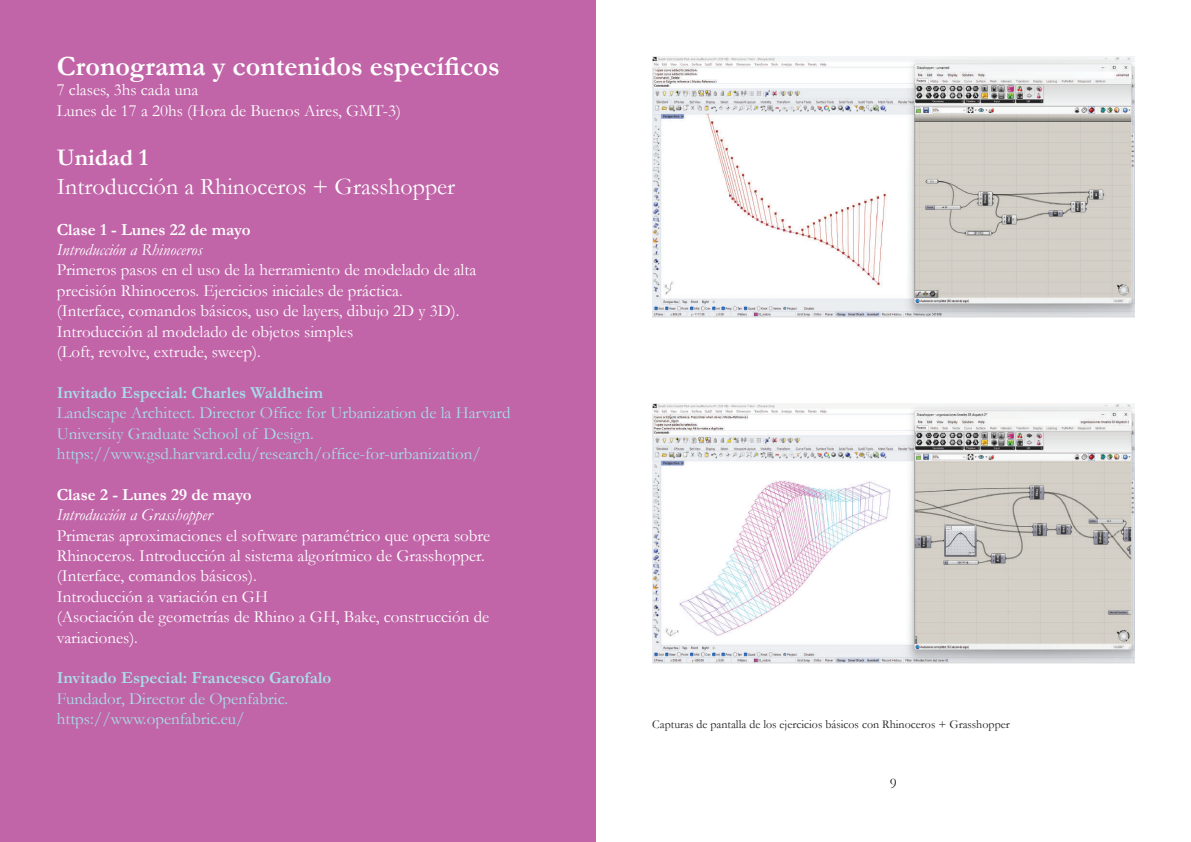
<style>
.page{position:relative;width:1191px;height:842px;background:#fff}
.page>*{position:absolute;margin:0;border:0;box-sizing:border-box;transform-origin:0 0}
.t1{font:700 28px "Garamond";color:#fff}
.t2{font:24px "Garamond";color:#fff}
.t3{font:700 24px "Garamond";color:#fff}
.t4{font:17px/20.4px "Garamond";color:#fff}
.t5{font:17px/20.4px "Garamond";color:#a7dde9}
.t6{font:17px/20.4px "Garamond";color:#a9dee9}
.t7{font:italic 17px "Garamond";color:#fff}
.t8{font:700 17px "Garamond";color:#fff}
.t9{font:700 17px "Garamond";color:#a9dee9}
.t10{font:700 17px "Garamond";color:#a7dde9}
.t11{font:15px "Garamond";color:#231f20}
.t12{font:12px "Garamond";color:#231f20}
</style>
<div class="page">
<div style="left:0;top:0;width:595px;height:842px;background:#c165a8"></div>
<img style="left:652px;top:403px;width:482px;height:260px">
<img style="left:652px;top:57px;width:482px;height:260px">
<h1 class="t1" style="left:57px;top:47px;width:444px">Cronograma y contenidos específicos</h1>
<p class="t4" style="left:57px;top:79px;width:346px">7 clases, 3hs cada una<br>Lunes de 17 a 20hs (Hora de Buenos Aires, GMT-3)</p>
<h2 class="t3" style="left:57px;top:141px;width:93px">Unidad 1</h2>
<h2 class="t2" style="left:57px;top:170px;width:400px">Introducción a Rhinoceros + Grasshopper</h2>
<p class="t8" style="left:57px;top:218px;width:195px">Clase 1 - Lunes 22 de mayo</p>
<p class="t7" style="left:57px;top:238px;width:147px">Introducción a Rhinoceros</p>
<p class="t4" style="left:57px;top:259px;width:421px">Primeros pasos en el uso de la herramiento de modelado de alta precisión Rhinoceros. Ejercicios iniciales de práctica.<br>(Interface, comandos básicos, uso de layers, dibujo 2D y 3D).<br>Introducción al modelado de objetos simples<br>(Loft, revolve, extrude, sweep).</p>
<p class="t10" style="left:57px;top:381px;width:268px">Invitado Especial: Charles Waldheim</p>
<p class="t5" style="left:57px;top:402px;width:455px">Landscape Architect. Director Office for Urbanization de la Harvard<br>University Graduate School of Design. https://www.gsd.harvard.edu/research/office-for-urbanization/</p>
<p class="t8" style="left:57px;top:483px;width:197px">Clase 2 - Lunes 29 de mayo</p>
<p class="t7" style="left:57px;top:503px;width:157px">Introducción a Grasshopper</p>
<p class="t4" style="left:57px;top:525px;width:435px">Primeras aproximaciones el software paramétrico que opera sobre Rhinoceros. Introducción al sistema algorítmico de Grasshopper. (Interface, comandos básicos).<br>Introducción a variación en GH<br>(Asociación de geometrías de Rhino a GH, Bake, construcción de variaciones).</p>
<p class="t9" style="left:57px;top:666px;width:276px">Invitado Especial: Francesco Garofalo</p>
<p class="t6" style="left:57px;top:688px;width:233px">Fundador, Director de Openfabric. https://www.openfabric.eu/</p>
<p class="t12" style="left:652px;top:716px;width:359px">Capturas de pantalla de los ejercicios básicos con Rhinoceros + Grasshopper</p>
<p class="t11" style="left:889px;top:773px;width:9px">9</p>
</div>
